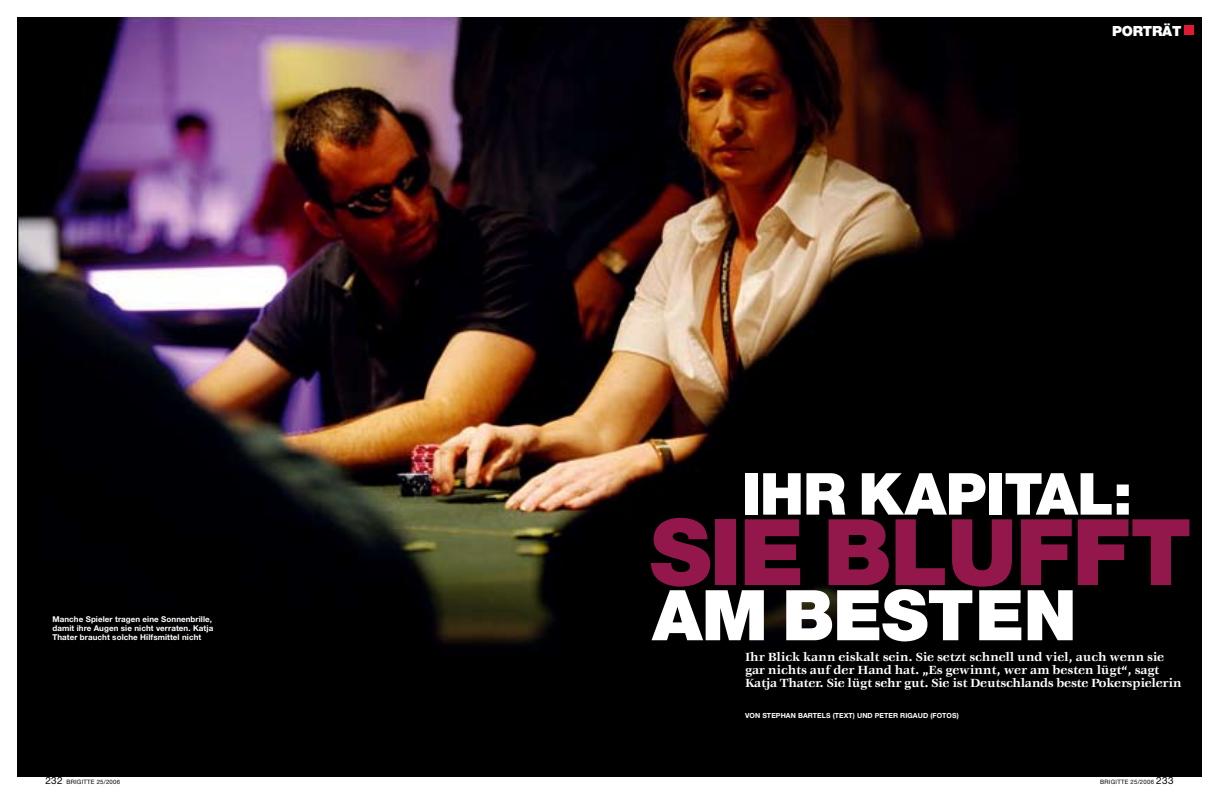
<style>
.page{position:relative;width:1219px;height:794px;background:#fff}
.page>*{position:absolute;margin:0;border:0;box-sizing:border-box;transform-origin:0 0}
.t1{font:900 92px "Helvetica Neue LT";letter-spacing:-.015em;color:#93174b}
.t2{font:900 70px "Helvetica Neue LT";color:#fff}
.t3{font:900 58px "Helvetica Neue LT";letter-spacing:-.015em;color:#fff}
.t4{font:900 14px "Helvetica Neue LT";letter-spacing:-.01em;color:#fff}
.t5{font:700 13px/13px "Veljovic LT";letter-spacing:-.005em;color:#fff}
.t6{font:700 8px/9px "Helvetica Neue LT";letter-spacing:.01em;color:#fff}
.t7{font:700 7px "Helvetica Neue LT";letter-spacing:.01em;color:#fff}
.t8{font:6px "Helvetica Neue LT";letter-spacing:.04em;color:#000}
.s1{font-size:10px}
</style>
<div class="page">
<img style="left:17px;top:17px;width:1185px;height:760px">
<div style="left:1183px;top:26px;width:10px;height:9px;background:#e01934"></div>
<p class="t6" style="left:52px;top:614px;width:162px">Manche Spieler tragen eine Sonnenbrille, damit ihre Augen sie nicht verraten. Katja<br>Thater braucht solche Hilfsmittel nicht</p>
<p class="t4" style="left:1112px;top:22px;width:71px">PORTRÄT</p>
<h3 class="t3" style="left:741px;top:459px;width:393px">IHR KAPITAL:</h3>
<h1 class="t1" style="left:650px;top:497px;width:543px">SIE BLUFFT</h1>
<h2 class="t2" style="left:652px;top:573px;width:426px">AM BESTEN</h2>
<p class="t5" style="left:745px;top:650px;width:438px">Ihr Blick kann eiskalt sein. Sie setzt schnell und viel, auch wenn sie gar nichts auf der Hand hat. „Es gewinnt, wer am besten lügt“, sagt<br>Katja Thater. Sie lügt sehr gut. Sie ist Deutschlands beste Pokerspielerin</p>
<p class="t7" style="left:745px;top:710px;width:215px">von Stephan Bartels (text) und Peter Rigaud (Fotos)</p>
<p class="t8" style="left:45px;top:778px;width:76px"><span class="s1">232</span> BRIGITTE 25/2006</p>
<p class="t8" style="left:1100px;top:778px;width:75px">BRIGITTE 25/2006 <span class="s1">233</span></p>
</div>
